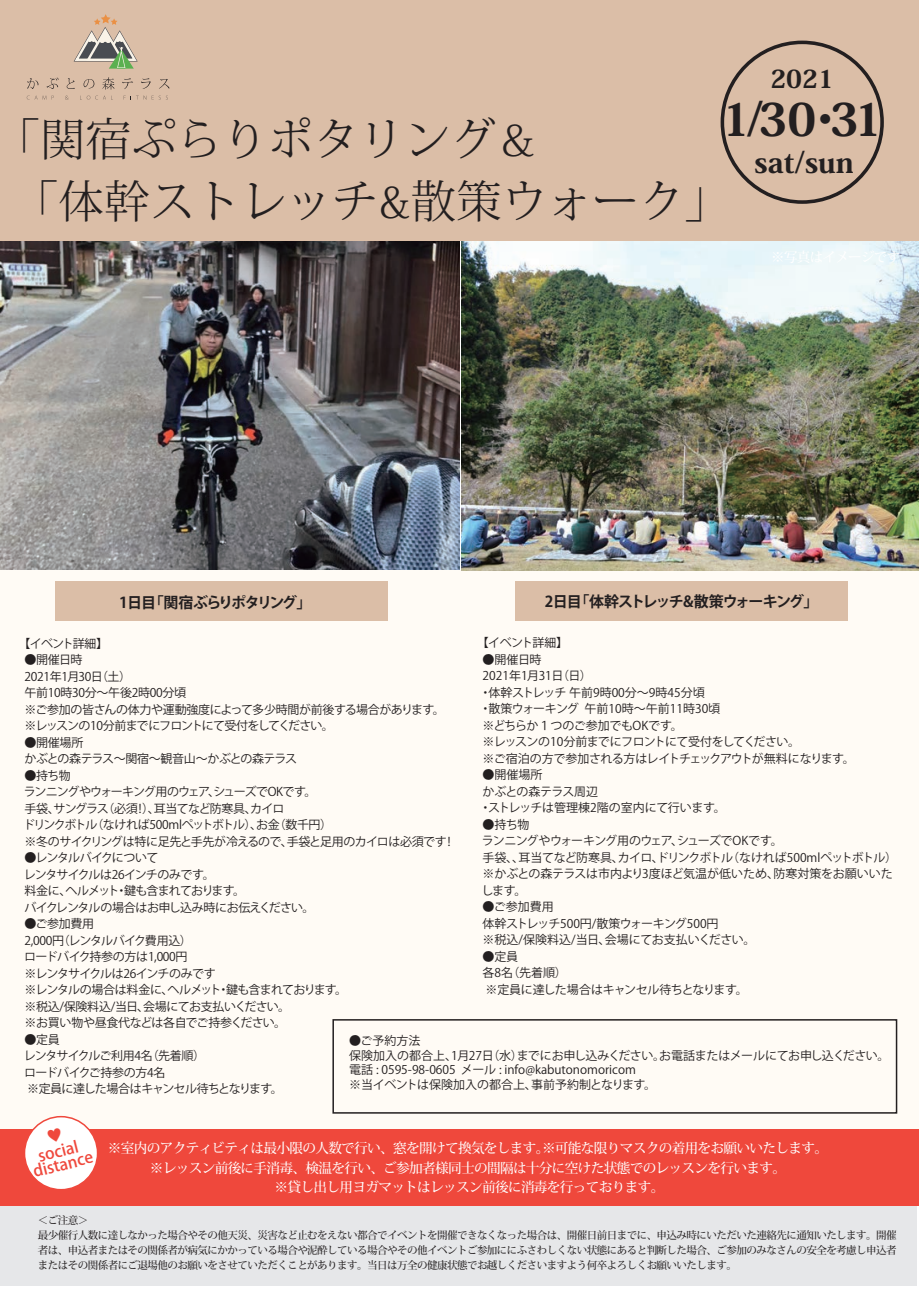
<style>
.page{position:relative;width:919px;height:1289px;background:#fff}
.page>*{position:absolute;margin:0;border:0;box-sizing:border-box;transform-origin:0 0}
.t1{font:300 45px/54px "Koz Min Pr 6 N";letter-spacing:.005em;color:#231f20}
.t2{font:800 45px "Koz Min Pro";color:#231f20}
.t3{font:800 28.35px "Koz Min Pro";color:#231f20}
.t4{font:800 24.9px "Koz Min Pro";color:#231f20}
.t5{font:500 16.05px/13.4px "Koz Go Pro";color:#ef483c;text-align:center}
.t6{font:700 15px "Koz Go Pro";letter-spacing:-.105em;color:#231f20}
.t7{font:500 13.65px/19.6px "Koz Min Pro";letter-spacing:-.05em;color:#fff;text-align:center}
.t8{font:12px/16.5px "Koz Go Pro";letter-spacing:-.035em;color:#231f20}
.t9{font:12px/14.4px "Koz Go Pro";color:#231f20}
.t10{font:12px/16.5px "Koz Go Pro";letter-spacing:-.06em;color:#231f20}
.t11{font:12px/16.5px "Koz Go Pro";letter-spacing:-.065em;color:#231f20}
.t12{font:12px/16.5px "Koz Go Pro";letter-spacing:-.01em;color:#231f20}
.t13{font:500 10.5px/15px "Koz Min Pro";letter-spacing:-.05em;color:#231f20}
</style>
<div class="page">
<img style="left:0;top:241px;width:459px;height:329px">
<div style="left:0;top:570px;width:918px;height:565px;background:#fffbf5"></div>
<img style="left:461px;top:241px;width:457px;height:329px">
<div style="left:0;top:1204px;width:916px;height:84px;background:#e6e7e9"></div>
<div style="left:0;top:0;width:918px;height:241px;background:#dbbea7"></div>
<svg style="left:720px;top:41px;width:163px;height:163px"></svg>
<svg style="left:27px;top:78px;width:11px;height:11px"></svg>
<svg style="left:47px;top:78px;width:12px;height:11px"></svg>
<svg style="left:122px;top:78px;width:11px;height:11px"></svg>
<svg style="left:141px;top:78px;width:10px;height:11px"></svg>
<svg style="left:159px;top:79px;width:10px;height:10px"></svg>
<svg style="left:73px;top:14px;width:65px;height:55px"></svg>
<svg style="left:27px;top:95px;width:19px;height:5px"></svg>
<svg style="left:65px;top:77px;width:50px;height:23px"></svg>
<svg style="left:124px;top:96px;width:22px;height:4px"></svg>
<svg style="left:152px;top:95px;width:16px;height:5px"></svg>
<div style="left:0;top:1129px;width:918px;height:76px;background:#ef483c"></div>
<div style="left:25px;top:1116px;width:73px;height:73px;background:#fff;border-radius:50%"></div>
<div style="left:24px;top:1115px;width:74px;height:75px;border:2px solid #ef483c;border-radius:50%"></div>
<div style="left:332px;top:1019px;width:565px;height:94px;border:2px solid #231f20"></div>
<div style="left:55px;top:581px;width:332px;height:39px;background:#dbbea7"></div>
<div style="left:515px;top:581px;width:332px;height:39px;background:#dbbea7"></div>
<hr style="left:0;top:1286px;width:918px;height:2px;background:#fff">
<h1 class="t1" style="left:-5px;top:113px;width:548px">「関宿ぷらりポタリング＆　　　　　　</h1>
<h1 class="t1" style="left:13px;top:176px;width:718px">「体幹ストレッチ&amp;散策ウォーク」</h1>
<h3 class="t4" style="left:770px;top:60px;width:65px">2021</h3>
<h1 class="t2" style="left:722px;top:86px;width:162px">1/30・31</h1>
<h2 class="t3" style="left:754px;top:141px;width:101px">sat/sun</h2>
<p class="t6" style="left:119px;top:593px;width:194px">1日目「関宿ぶらりポタリング」</p>
<p class="t6" style="left:545px;top:591px;width:275px">2日目「体幹ストレッチ&amp;散策ウォーキング」</p>
<p class="t8" style="left:476px;top:635px;width:93px">【イベント詳細】</p>
<p class="t8" style="left:479px;top:651px;width:377px">●開催日時<br>2021年1月31日（日）<br>・体幹ストレッチ 午前9時00分～9時45分頃<br>・散策ウォーキング 午前10時～午前11時30頃<br>※どちらか１つのご参加でもOKです。<br>※レッスンの10分前までにフロントにて受付をしてください。<br>※ご宿泊の方で参加される方はレイトチェックアウトが無料になります。</p>
<p class="t9" style="left:479px;top:767px;width:248px;line-height:16.5px">●開催場所<br>かぶとの森テラス周辺<br>・ストレッチは管理棟2階の室内にて行います。</p>
<p class="t8" style="left:481px;top:816px;width:417px">●持ち物<br>ランニングやウォーキング用のウェア、シューズでOKです。<br>手袋、、耳当てなど防寒具、カイロ、ドリンクボトル（なければ500mlペットボトル）※かぶとの森テラスは市内より3度ほど気温が低いため、防寒対策をお願いいたします。</p>
<p class="t12" style="left:482px;top:899px;width:274px">●ご参加費用<br>体幹ストレッチ500円/散策ウォーキング500円<br>※税込/保険料込/当日、会場にてお支払いください。</p>
<p class="t8" style="left:482px;top:948px;width:266px">●定員<br>各8名（先着順）<br>※定員に達した場合はキャンセル待ちとなります。</p>
<p class="t8" style="left:19px;top:635px;width:91px">【イベント詳細】</p>
<p class="t8" style="left:25px;top:652px;width:422px">●開催日時<br>2021年1月30日（土）<br>午前10時30分～午後2時00分頃<br>※ご参加の皆さんの体力や運動強度によって多少時間が前後する場合があります。※レッスンの10分前までにフロントにて受付をしてください。</p>
<p class="t8" style="left:25px;top:734px;width:274px">●開催場所<br>かぶとの森テラス～関宿～観音山～かぶとの森テラス</p>
<p class="t10" style="left:23px;top:767px;width:433px">●持ち物<br>ランニングやウォーキング用のウェア、シューズでOKです。<br>手袋、サングラス（必須！）、耳当てなど防寒具、カイロ<br>ドリンクボトル（なければ500mlペットボトル）、お金（数千円）<br>※冬のサイクリングは特に足先と手先が冷えるので、手袋と足用のカイロは必須です！</p>
<p class="t11" style="left:24px;top:850px;width:292px">●レンタルバイクについて<br>レンタサイクルは26インチのみです。<br>料金に、ヘルメット・鍵も含まれております。<br>バイクレンタルの場合はお申し込み時にお伝えください。</p>
<p class="t8" style="left:24px;top:916px;width:324px">●ご参加費用<br>2,000円（レンタルバイク費用込）<br>ロードバイク持参の方は1,000円<br>※レンタサイクルは26インチのみです<br>※レンタルの場合は料金に、ヘルメット・鍵も含まれております。※税込/保険料込/当日、会場にてお支払いください。<br>※お買い物や昼食代などは各自でご持参ください。</p>
<p class="t8" style="left:24px;top:1031px;width:260px">●定員<br>レンタサイクルご利用4名（先着順）<br>ロードバイクご持参の方4名<br>※定員に達した場合はキャンセル待ちとなります。</p>
<p class="t9" style="left:349px;top:1034px;width:542px">●ご予約方法<br>保険加入の都合上、1月27日（水）までにお申し込みください。お電話またはメールにてお申し込ください。電話 : 0595-98-0605 メール : info@kabutonomoricom<br>※当イベントは保険加入の都合上、事前予約制となります。</p>
<h3 class="t5" style="left:29px;top:1152px;width:63px;rotate:-14deg">social distance</h3>
<p class="t13" style="left:38px;top:1212px;width:860px">＜ご注意＞<br>最少催行人数に達しなかった場合やその他天災、災害など止むをえない都合でイベントを開催できなくなった場合は、開催日前日までに、申込み時にいただいた連絡先に通知いたします。開催者は、申込者またはその関係者が病気にかかっている場合や泥酔している場合やその他イベントご参加ににふさわしくない状態にあると判断した場合、ご参加のみなさんの安全を考慮し申込者またはその関係者にご退場他のお願いをさせていただくことがあります。当日は万全の健康状態でお越しくださいますよう何卒よろしくお願いいたします。</p>
<p class="t7" style="left:108px;top:1137px;width:721px">※室内のアクティビティは最小限の人数で行い、窓を開けて換気をします。※可能な限りマスクの着用をお願いいたします。※レッスン前後に手消毒、検温を行い、ご参加者様同士の間隔は十分に空けた状態でのレッスンを行います。<br>※貸し出し用ヨガマットはレッスン前後に消毒を行っております。</p>
</div>
